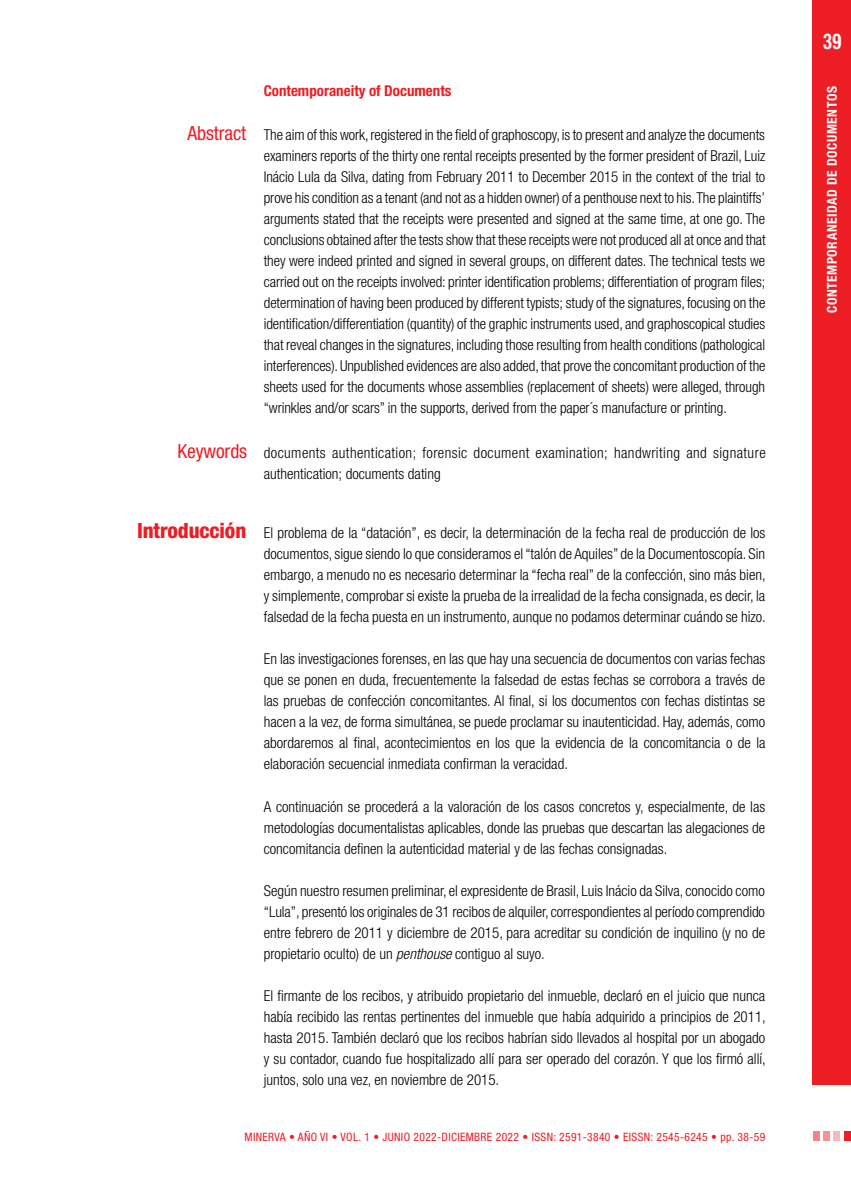
<style>
.page{position:relative;width:851px;height:1191px;background:#fff}
.page>*{position:absolute;margin:0;border:0;box-sizing:border-box;transform-origin:0 0}
.t1{font:700 condensed 21.75px "Helvetica Neue LT Std";color:#fff;scale:.85 1}
._00-SUBTI-1_MARGEN{font:800 condensed 21px "Helvetica Neue LT Std";letter-spacing:-.005em;color:#ed1d24}
._00-RESUMEN_TITULO{font:condensed 19.5px "Helvetica Neue LT Std";letter-spacing:-.005em;color:#ed1d24}
._00-SUBTI-1_MARGEN-2{font:condensed 19.5px "Helvetica Neue LT Std";letter-spacing:-.005em;color:#ed1d24}
._00-TEXTO_GENERAL{font:300 condensed 15px/21px "Helvetica Neue LT Std";color:#000;text-align:justify}
._00-PRIMER_PARRAFO_L{font:300 condensed 15px/21px "Helvetica Neue LT Std";color:#000;text-align:justify}
._00-TEXTO_GENERAL-2{font:300 condensed 15px/21px "Helvetica Neue LT Std";letter-spacing:.03em;color:#000}
._00-subti_inglkes{font:700 condensed 15px "Helvetica Neue LT Std";color:#ed1d24}
.t2{font:700 condensed 13.5px "Helvetica Neue LT Std";letter-spacing:.04em;color:#fff}
.t3{font:condensed 11.55px "Helvetica Neue LT Std";letter-spacing:.03em;color:#ed1d24}
.s1{font-style:italic}
</style>
<div class="page">
<div style="left:812px;top:0;width:38px;height:1084px;background:#ed1d24"></div>
<div style="left:822px;top:1131px;width:7px;height:10px;background:#f69296"></div>
<div style="left:833px;top:1131px;width:7px;height:10px;background:#f9b8bb"></div>
<div style="left:844px;top:1131px;width:6px;height:10px;background:#ed1d24"></div>
<div style="left:812px;top:1131px;width:7px;height:10px;background:#f58286"></div>
<p class="_00-SUBTI-1_MARGEN-2" style="left:187px;top:121px;width:60px">Abstract</p>
<p class="_00-RESUMEN_TITULO" style="left:177px;top:440px;width:71px">Keywords</p>
<p class="_00-SUBTI-1_MARGEN" style="left:137px;top:517px;width:111px">Introducción</p>
<p class="_00-subti_inglkes" style="left:264px;top:81px;width:189px">Contemporaneity of Documents</p>
<p class="_00-TEXTO_GENERAL" style="left:264px;top:124px;width:503px">The aim of this work, registered in the field of graphoscopy, is to present and analyze the documents examiners reports of the thirty one rental receipts presented by the former president of Brazil, Luiz Inácio Lula da Silva, dating from February 2011 to December 2015 in the context of the trial to prove his condition as a tenant (and not as a hidden owner) of a penthouse next to his. The plaintiffs’ arguments stated that the receipts were presented and signed at the same time, at one go. The conclusions obtained after the tests show that these receipts were not produced all at once and that they were indeed printed and signed in several groups, on different dates. The technical tests we carried out on the receipts involved: printer identification problems; differentiation of program files; determination of having been produced by different typists; study of the signatures, focusing on the identification/differentiation (quantity) of the graphic instruments used, and graphoscopical studies that reveal changes in the signatures, including those resulting from health conditions (pathological interferences). Unpublished evidences are also added, that prove the concomitant production of the sheets used for the documents whose assemblies (replacement of sheets) were alleged, through “wrinkles and/or scars” in the supports, derived from the paper´s manufacture or printing.</p>
<p class="_00-TEXTO_GENERAL-2" style="left:264px;top:442px;width:503px">documents authentication; forensic document examination; handwriting and signature authentication; documents dating</p>
<p class="_00-PRIMER_PARRAFO_L" style="left:264px;top:522px;width:503px">El problema de la “datación”, es decir, la determinación de la fecha real de producción de los documentos, sigue siendo lo que consideramos el “talón de Aquiles” de la Documentoscopía. Sin embargo, a menudo no es necesario determinar la “fecha real” de la confección, sino más bien, y simplemente, comprobar si existe la prueba de la irrealidad de la fecha consignada, es decir, la falsedad de la fecha puesta en un instrumento, aunque no podamos determinar cuándo se hizo.</p>
<p class="_00-TEXTO_GENERAL" style="left:264px;top:648px;width:503px">En las investigaciones forenses, en las que hay una secuencia de documentos con varias fechas que se ponen en duda, frecuentemente la falsedad de estas fechas se corrobora a través de las pruebas de confección concomitantes. Al final, si los documentos con fechas distintas se hacen a la vez, de forma simultánea, se puede proclamar su inautenticidad. Hay, además, como abordaremos al final, acontecimientos en los que la evidencia de la concomitancia o de la elaboración secuencial inmediata confirman la veracidad.</p>
<p class="_00-TEXTO_GENERAL" style="left:264px;top:795px;width:503px">A continuación se procederá a la valoración de los casos concretos y, especialmente, de las metodologías documentalistas aplicables, donde las pruebas que descartan las alegaciones de concomitancia definen la autenticidad material y de las fechas consignadas.</p>
<p class="_00-TEXTO_GENERAL" style="left:264px;top:880px;width:503px">Según nuestro resumen preliminar, el expresidente de Brasil, Luis Inácio da Silva, conocido como “Lula”, presentó los originales de 31 recibos de alquiler, correspondientes al período comprendido entre febrero de 2011 y diciembre de 2015, para acreditar su condición de inquilino (y no de propietario oculto) de un <span class="s1">penthouse</span> contiguo al suyo.</p>
<p class="_00-TEXTO_GENERAL" style="left:264px;top:985px;width:503px">El firmante de los recibos, y atribuido propietario del inmueble, declaró en el juicio que nunca había recibido las rentas pertinentes del inmueble que había adquirido a principios de 2011, hasta 2015. También declaró que los recibos habrían sido llevados al hospital por un abogado y su contador, cuando fue hospitalizado allí para ser operado del corazón. Y que los firmó allí, juntos, solo una vez, en noviembre de 2015.</p>
<p class="t3" style="left:244px;top:1130px;width:522px">MINERVA • AÑO VI • VOL. 1 • JUNIO 2022-DICIEMBRE 2022 • ISSN: 2591-3840 • EISSN: 2545-6245 • pp. 38-59</p>
<h1 class="t1" style="left:823px;top:28px;width:23px">39</h1>
<p class="t2" style="left:823px;top:313px;width:228px;rotate:-90deg">CONTEMPORANEIDAD DE DOCUMENTOS</p>
</div>
